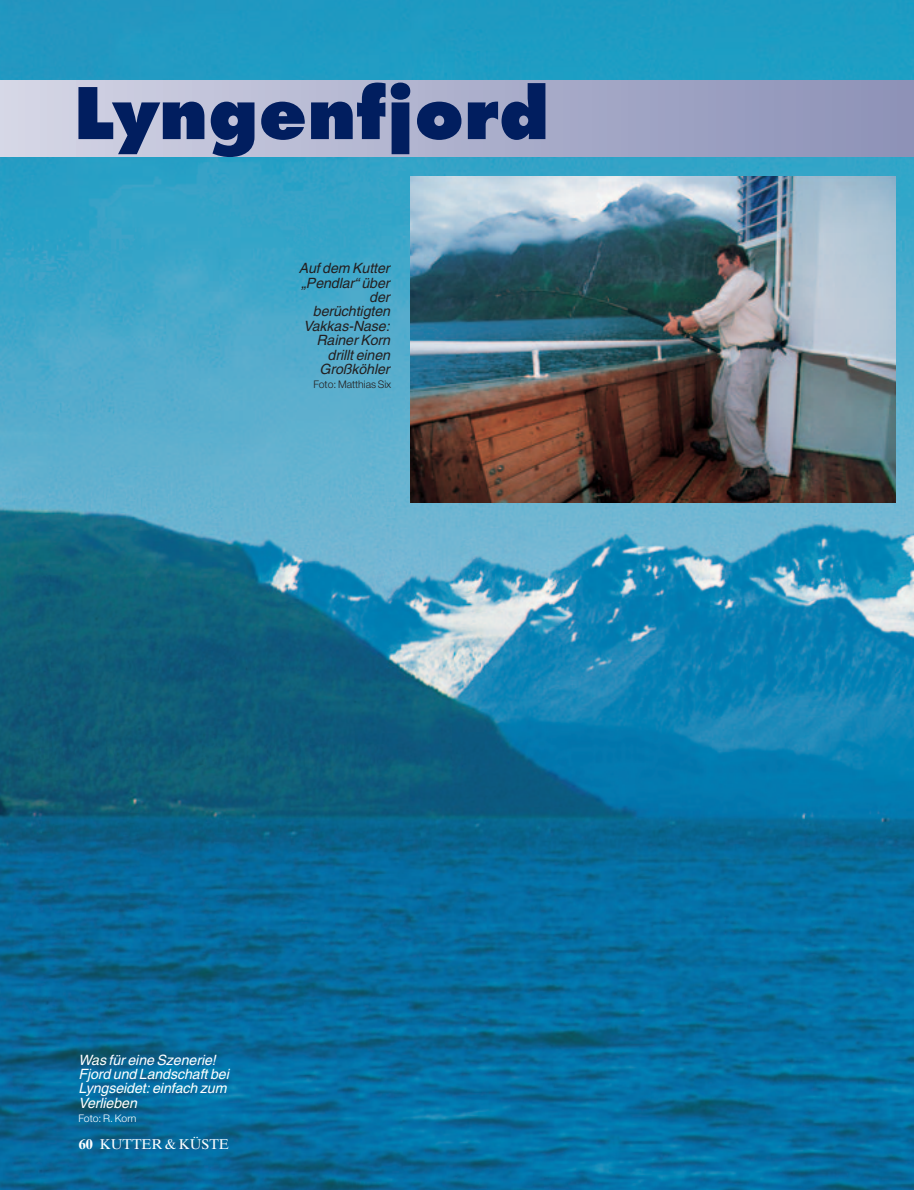
<style>
.page{position:relative;width:914px;height:1190px;background:#fff}
.page>*{position:absolute;margin:0;border:0;box-sizing:border-box;transform-origin:0 0}
.t1{font:800 69px "Futura";letter-spacing:.01em;color:#011e5f}
.t2{font:italic 14.1px/14.4px "Helvetica";letter-spacing:-.005em;color:#231f20;text-align:right}
.t3{font:italic 14.1px/14.4px "Helvetica";letter-spacing:-.005em;color:#fff}
.t4{font:14.1px "Times Ten";letter-spacing:-.005em;color:#fff}
.t5{font:300 10.5px "Helvetica Neue";letter-spacing:-.005em;color:#231f20}
.t6{font:300 10.5px "Helvetica Neue";letter-spacing:-.005em;color:#fff}
.s1{font-weight:700}
</style>
<div class="page">
<img style="left:1px;top:0;width:913px;height:1190px">
<div style="left:1px;top:80px;width:913px;height:77px;background:linear-gradient(to right,#d4d5e5,#8a90b6)"></div>
<img style="left:411px;top:176px;width:484px;height:327px">
<h1 class="t1" style="left:74px;top:83px;width:476px">Lyngenfjord</h1>
<p class="t2" style="left:299px;top:262px;width:93px">Auf dem Kutter „Pendlar“ über der berüchtigten<br>Vakkas-Nase:<br>Rainer Korn drillt einen<br>Großköhler</p>
<p class="t5" style="left:313px;top:380px;width:79px">Foto: Matthias Six</p>
<p class="t3" style="left:78px;top:1053px;width:152px">Was für eine Szenerie!<br>Fjord und Landschaft bei<br>Lyngseidet: einfach zum<br>Verlieben</p>
<p class="t6" style="left:78px;top:1114px;width:59px">Foto: R. Korn</p>
<p class="t4" style="left:79px;top:1139px;width:152px"><span class="s1">60</span> KUTTER &amp; KÜSTE</p>
</div>
